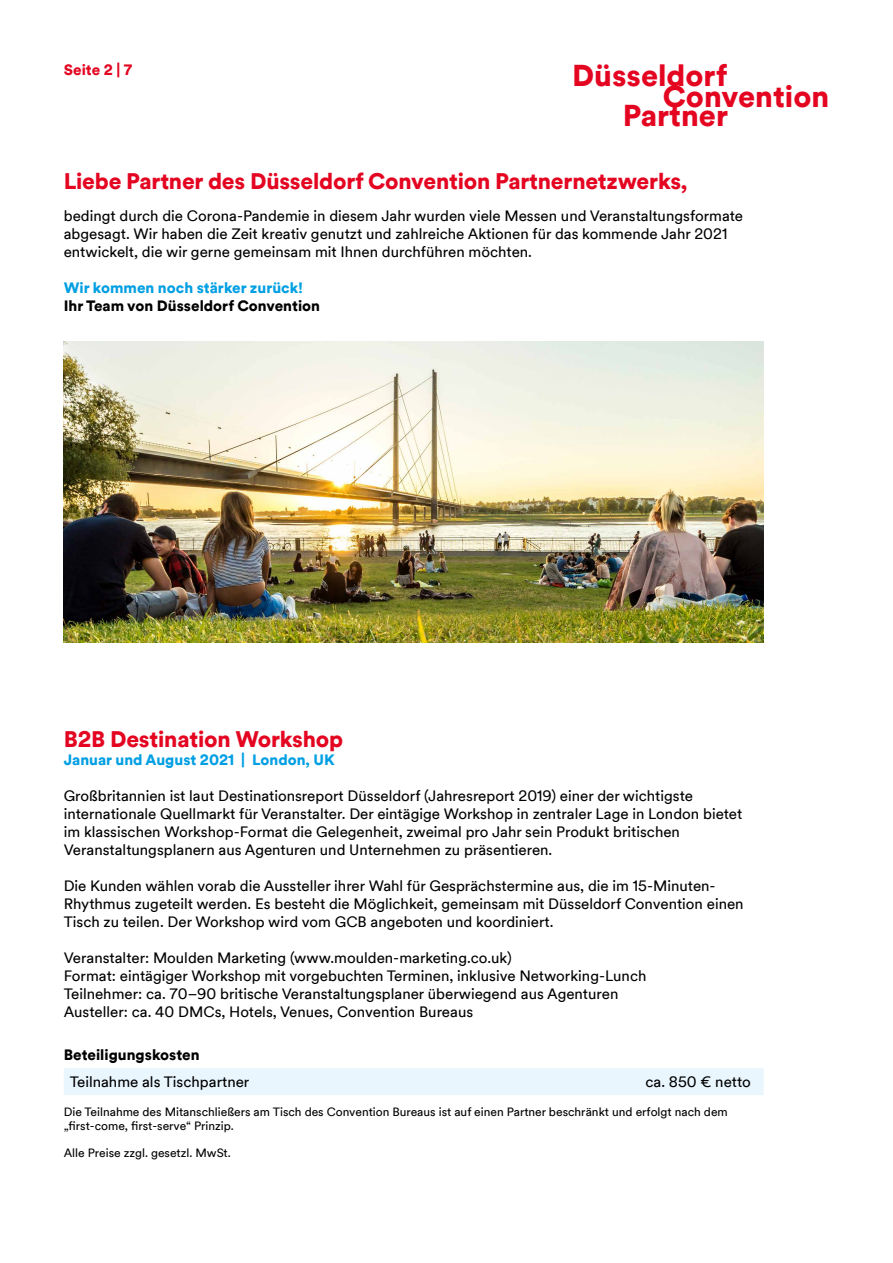
<style>
.page{position:relative;width:893px;height:1263px;background:#fff}
.page>*{position:absolute;margin:0;border:0;box-sizing:border-box;transform-origin:0 0}
.t1{font:900 30.15px "Duesseldorf Circular TT";color:#e40521}
.t2{font:900 22.5px "Duesseldorf Circular TT";letter-spacing:-.01em;color:#e40521}
.t3{font:15px/18px "Duesseldorf Circular TT";color:#000}
.t4{font:900 15px "Duesseldorf Circular TT";color:#009fe3}
.t5{font:900 15px "Duesseldorf Circular TT";color:#000}
.t6{font:900 15px "Duesseldorf Circular TT";color:#e40521}
.t7{font:12px/13.5px "Duesseldorf Circular TT";color:#000}
</style>
<div class="page">
<div style="left:64px;top:1068px;width:700px;height:27px;background:#eaf6fe"></div>
<img style="left:64px;top:341px;width:700px;height:302px">
<p class="t6" style="left:64px;top:60px;width:70px">Seite 2 | 7</p>
<h1 class="t1" style="left:572px;top:54px;width:157px">Düsseldorf</h1>
<h1 class="t1" style="left:663px;top:75px;width:168px">Convention</h1>
<h1 class="t1" style="left:623px;top:94px;width:107px">Partner</h1>
<h2 class="t2" style="left:64px;top:165px;width:625px">Liebe Partner des Düsseldorf Convention Partnernetzwerks,</h2>
<p class="t3" style="left:64px;top:206px;width:681px">bedingt durch die Corona-Pandemie in diesem Jahr wurden viele Messen und Veranstaltungsformate abgesagt. Wir haben die Zeit kreativ genutzt und zahlreiche Aktionen für das kommende Jahr 2021 entwickelt, die wir gerne gemeinsam mit Ihnen durchführen möchten.</p>
<p class="t4" style="left:64px;top:277px;width:240px">Wir kommen noch stärker zurück!</p>
<p class="t5" style="left:64px;top:295px;width:258px">Ihr Team von Düsseldorf Convention</p>
<h2 class="t2" style="left:64px;top:723px;width:281px">B2B Destination Workshop</h2>
<p class="t4" style="left:64px;top:749px;width:272px">Januar und August 2021 | London, UK</p>
<p class="t3" style="left:64px;top:786px;width:680px">Großbritannien ist laut Destinationsreport Düsseldorf (Jahresreport 2019) einer der wichtigste internationale Quellmarkt für Veranstalter. Der eintägige Workshop in zentraler Lage in London bietet im klassischen Workshop-Format die Gelegenheit, zweimal pro Jahr sein Produkt britischen Veranstaltungsplanern aus Agenturen und Unternehmen zu präsentieren.</p>
<p class="t3" style="left:64px;top:876px;width:681px">Die Kunden wählen vorab die Aussteller ihrer Wahl für Gesprächstermine aus, die im 15-Minuten-<br>Rhythmus zugeteilt werden. Es besteht die Möglichkeit, gemeinsam mit Düsseldorf Convention einen<br>Tisch zu teilen. Der Workshop wird vom GCB angeboten und koordiniert.</p>
<p class="t3" style="left:64px;top:948px;width:584px">Veranstalter: Moulden Marketing (www.moulden-marketing.co.uk)<br>Format: eintägiger Workshop mit vorgebuchten Terminen, inklusive Networking-Lunch Teilnehmer: ca. 70–90 britische Veranstaltungsplaner überwiegend aus Agenturen Austeller: ca. 40 DMCs, Hotels, Venues, Convention Bureaus</p>
<p class="t5" style="left:64px;top:1044px;width:137px">Beteiligungskosten</p>
<p class="t3" style="left:70px;top:1072px;width:181px">Teilnahme als Tischpartner</p>
<p class="t3" style="left:645px;top:1072px;width:107px">ca. 850 € netto</p>
<p class="t7" style="left:64px;top:1105px;width:666px">Die Teilnahme des Mitanschließers am Tisch des Convention Bureaus ist auf einen Partner beschränkt und erfolgt nach dem „first-come, first-serve“ Prinzip.</p>
<p class="t7" style="left:64px;top:1145px;width:169px">Alle Preise zzgl. gesetzl. MwSt.</p>
</div>
